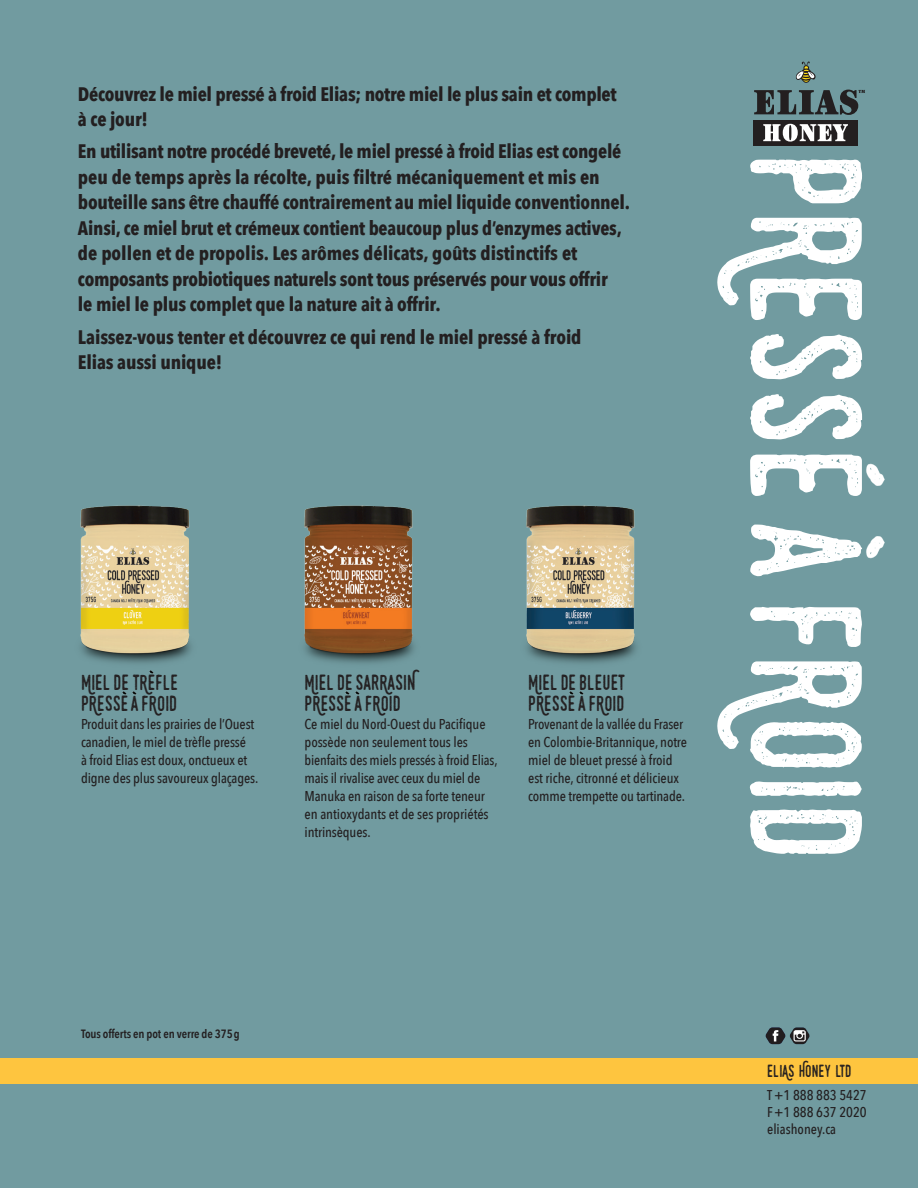
<style>
.page{position:relative;width:918px;height:1188px;background:#719ba0}
.page>*{position:absolute;margin:0;border:0;box-sizing:border-box;transform-origin:0 0}
.t1{font:153.75px "Swistblnk Monthoers";color:#fff}
.t2{font:21px/21px "Swistblnk Monthoers";color:#231f20}
.t3{font:700 19.5px/25.5px "Avenir Next Condensed";letter-spacing:-.01em;color:#231f20}
.t4{font:16.8px "Swistblnk Monthoers";color:#231f20}
.t5{font:500 14.25px/18px "Avenir Next Condensed";letter-spacing:-.01em;color:#231f20}
.t6{font:500 14.1px "Avenir Next Condensed";color:#231f20}
.t7{font:600 12px "Avenir Next Condensed";letter-spacing:-.01em;color:#231f20}
</style>
<div class="page">
<img style="left:526px;top:505px;width:110px;height:159px">
<img style="left:304px;top:505px;width:110px;height:159px">
<img style="left:80px;top:505px;width:111px;height:159px">
<div style="left:0;top:1058px;width:918px;height:26px;background:#fec53f"></div>
<svg style="left:754px;top:90px;width:111px;height:25px"></svg>
<div style="left:754px;top:120px;width:104px;height:25px;background:#231f20"></div>
<svg style="left:763px;top:124px;width:85px;height:18px"></svg>
<svg style="left:796px;top:61px;width:20px;height:22px"></svg>
<svg style="left:766px;top:1027px;width:44px;height:17px"></svg>
<svg style="left:149px;top:670px;width:5px;height:4px"></svg>
<svg style="left:122px;top:691px;width:15px;height:4px"></svg>
<svg style="left:345px;top:691px;width:15px;height:4px"></svg>
<svg style="left:569px;top:691px;width:15px;height:4px"></svg>
<img style="left:866px;top:463px;width:19px;height:23px">
<img style="left:866px;top:536px;width:19px;height:23px">
<p class="t3" style="left:78px;top:81px;width:540px">Découvrez le miel pressé à froid Elias; notre miel le plus sain et complet à ce jour!</p>
<p class="t3" style="left:78px;top:139px;width:554px">En utilisant notre procédé breveté, le miel pressé à froid Elias est congelé peu de temps après la récolte, puis filtré mécaniquement et mis en bouteille sans être chauffé contrairement au miel liquide conventionnel.<br>Ainsi, ce miel brut et crémeux contient beaucoup plus d’enzymes actives, de pollen et de propolis. Les arômes délicats, goûts distinctifs et composants probiotiques naturels sont tous préservés pour vous offrir<br>le miel le plus complet que la nature ait à offrir.</p>
<p class="t3" style="left:78px;top:324px;width:505px">Laissez-vous tenter et découvrez ce qui rend le miel pressé à froid<br>Elias aussi unique!</p>
<p class="t2" style="left:81px;top:672px;width:99px">MIELDETREFLE<br>PRESSEAFROID</p>
<p class="t5" style="left:81px;top:715px;width:179px">Produit dans les prairies de l’Ouest canadien, le miel de trèfle pressé<br>à froid Elias est doux, onctueux et digne des plus savoureux glaçages.</p>
<p class="t2" style="left:305px;top:672px;width:112px">MIELDESARRASIN<br>PRESSEAFROID</p>
<p class="t5" style="left:305px;top:715px;width:195px">Ce miel du Nord-Ouest du Pacifique possède non seulement tous les bienfaits des miels pressés à froid Elias, mais il rivalise avec ceux du miel de<br>Manuka en raison de sa forte teneur en antioxydants et de ses propriétés intrinsèques.</p>
<p class="t2" style="left:528px;top:672px;width:99px">MIELDEBLEUET<br>PRESSEAFROID</p>
<p class="t5" style="left:528px;top:715px;width:160px">Provenant de la vallée du Fraser en Colombie-Britannique, notre miel de bleuet pressé à froid est riche, citronné et délicieux comme trempette ou tartinade.</p>
<p class="t1" style="left:900px;top:152px;width:710px;rotate:90deg">PRESSE A FROID</p>
<p class="t7" style="left:81px;top:1024px;width:160px">Tous offerts en pot en verre de 375g</p>
<p class="t4" style="left:767px;top:1061px;width:86px">ELIAS HONEY LTD</p>
<p class="t6" style="left:767px;top:1087px;width:101px">T+1 888 883 5427</p>
<p class="t6" style="left:767px;top:1104px;width:101px">F+1 888 637 2020</p>
<p class="t6" style="left:767px;top:1121px;width:71px">eliashoney.ca</p>
</div>
